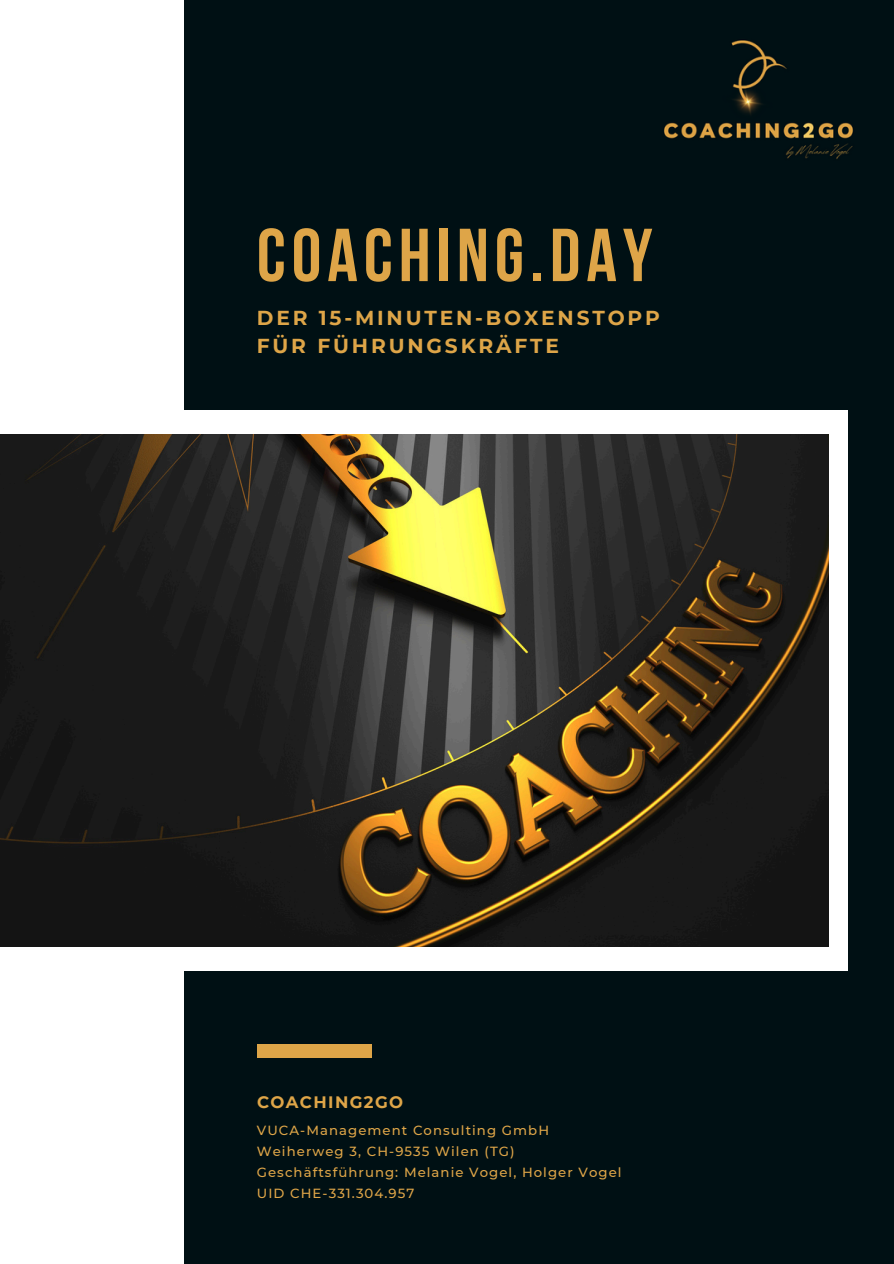
<style>
.page{position:relative;width:894px;height:1264px;background:#fff}
.page>*{position:absolute;margin:0;border:0;box-sizing:border-box;transform-origin:0 0}
.t1{font:74.85px "Bebas Neue Cyrillic";letter-spacing:.08em;color:#dea548}
.t2{font:700 20.1px/28.2px "Montserrat";letter-spacing:.14em;color:#dea548}
.t3{font:700 16.5px "Montserrat";letter-spacing:.085em;color:#dea548}
.t4{font:500 13.2px/21px "Montserrat";letter-spacing:.08em;color:#dea548}
</style>
<div class="page">
<div style="left:0;top:0;width:893px;height:1263px;background:#001014"></div>
<div style="left:183px;top:410px;width:664px;height:560px;background:#fff"></div>
<div style="left:0;top:0;width:183px;height:1263px;background:#fff"></div>
<div style="left:257px;top:1044px;width:114px;height:13px;background:#dea548"></div>
<img style="left:0;top:434px;width:828px;height:512px">
<img style="left:664px;top:40px;width:189px;height:119px">
<h1 class="t1" style="left:257px;top:225px;width:397px">COACHING.DAY</h1>
<h2 class="t2" style="left:257px;top:304px;width:404px">DER 15-MINUTEN-BOXENSTOPP<br>FÜR FÜHRUNGSKRÄFTE</h2>
<p class="t3" style="left:257px;top:1091px;width:148px">COACHING2GO</p>
<p class="t4" style="left:257px;top:1119px;width:366px">VUCA-Management Consulting GmbH Weiherweg 3, CH-9535 Wilen (TG)<br>Geschäftsführung: Melanie Vogel, Holger Vogel UID CHE-331.304.957</p>
</div>
